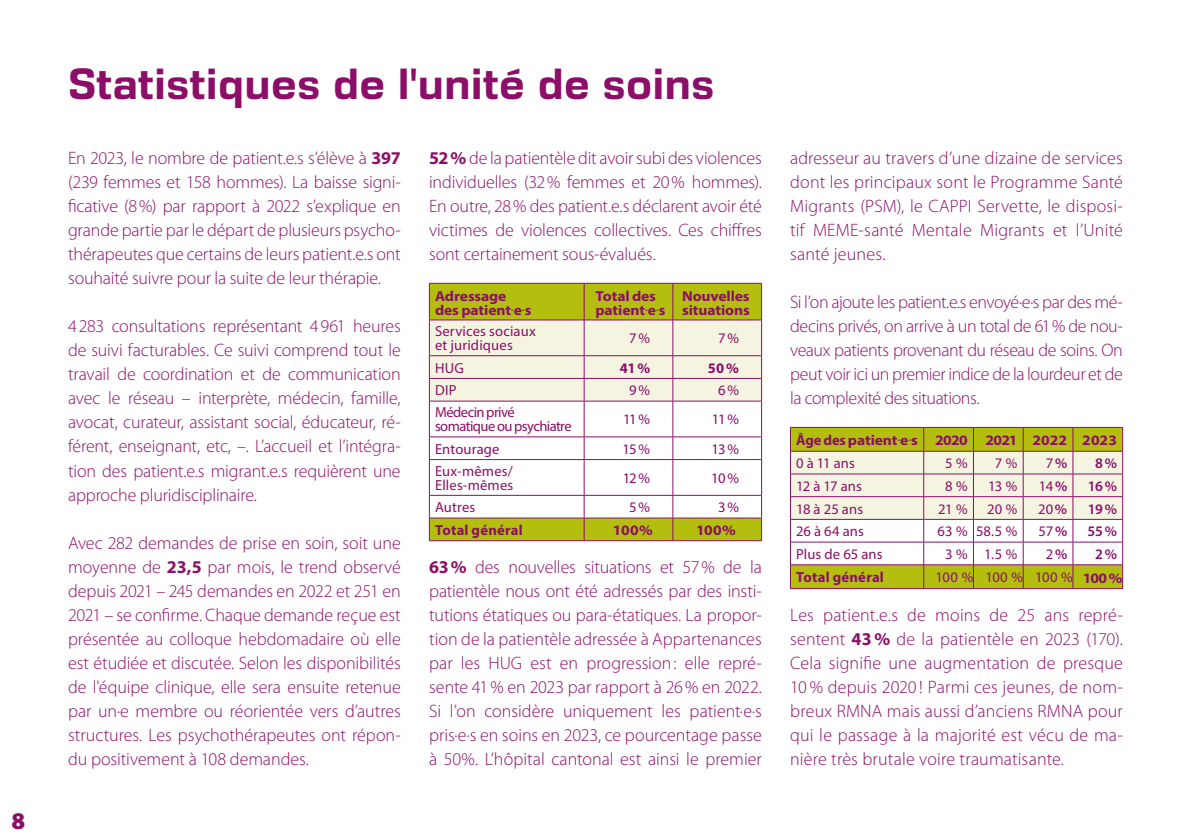
<style>
.page{position:relative;width:1191px;height:840px;background:#fff}
.page>*{position:absolute;margin:0;border:0;box-sizing:border-box;transform-origin:0 0}
.t1{font:700 40px "DDT Rg";color:#8b0e68}
.t2{font:900 24px "Myriad Pro";color:#8b0e68}
.t3{font:300 18px/24px "Myriad Pro";letter-spacing:-.005em;color:#8b0e68;text-align:justify}
.t4{font:14.6px/14px "Myriad Pro";letter-spacing:.005em;color:#8b0e68}
.t5{font:14.6px/14px "Myriad Pro";letter-spacing:-.04em;color:#8b0e68}
.t6{font:700 14.6px "Myriad Pro";letter-spacing:.015em;color:#8b0e68}
.t7{font:600 14.6px "Myriad Pro";color:#8b0e68}
.t8{font:700 14.4px/14px "Myriad Pro";letter-spacing:-.01em;color:#8b0e68;scale:1.08 1}
.s1{font-weight:700}
.s2{font-family:"Hypatia Sans Pro"}
.s3{font-size:14.6px}
.s4{font-weight:600}
.s5{font-weight:700;font-size:14.4px}
</style>
<div class="page">
<svg style="left:430px;top:284px;width:331px;height:256px"></svg>
<hr style="left:429px;top:540px;width:155px;height:1px;background:#8b0e68">
<hr style="left:584px;top:540px;width:89px;height:1px;background:#8b0e68">
<hr style="left:673px;top:540px;width:89px;height:1px;background:#8b0e68">
<hr style="left:429px;top:283px;width:155px;height:1px;background:#8b0e68">
<hr style="left:429px;top:283px;width:1px;height:36px;background:#8b0e68">
<hr style="left:584px;top:283px;width:89px;height:1px;background:#8b0e68">
<hr style="left:584px;top:283px;width:1px;height:36px;background:#8b0e68">
<hr style="left:673px;top:283px;width:89px;height:1px;background:#8b0e68">
<hr style="left:672px;top:283px;width:1px;height:36px;background:#8b0e68">
<hr style="left:761px;top:283px;width:1px;height:36px;background:#8b0e68">
<hr style="left:429px;top:319px;width:155px;height:1px;background:#8b0e68">
<hr style="left:584px;top:319px;width:89px;height:1px;background:#8b0e68">
<hr style="left:673px;top:319px;width:89px;height:1px;background:#8b0e68">
<svg style="left:429px;top:320px;width:333px;height:80px;background:#efe9db"></svg>
<hr style="left:429px;top:400px;width:155px;height:1px;background:#8b0e68">
<hr style="left:429px;top:401px;width:1px;height:35px;background:#8b0e68">
<hr style="left:584px;top:400px;width:89px;height:1px;background:#8b0e68">
<hr style="left:584px;top:401px;width:1px;height:35px;background:#8b0e68">
<hr style="left:673px;top:400px;width:89px;height:1px;background:#8b0e68">
<hr style="left:672px;top:401px;width:1px;height:35px;background:#8b0e68">
<hr style="left:761px;top:401px;width:1px;height:35px;background:#8b0e68">
<hr style="left:429px;top:436px;width:155px;height:1px;background:#8b0e68">
<svg style="left:429px;top:437px;width:1px;height:22px"></svg>
<hr style="left:584px;top:436px;width:89px;height:1px;background:#8b0e68">
<svg style="left:584px;top:437px;width:1px;height:22px"></svg>
<hr style="left:673px;top:436px;width:89px;height:1px;background:#8b0e68">
<svg style="left:672px;top:437px;width:1px;height:22px"></svg>
<svg style="left:761px;top:437px;width:1px;height:22px"></svg>
<hr style="left:429px;top:459px;width:155px;height:1px;background:#8b0e68">
<hr style="left:429px;top:459px;width:1px;height:36px;background:#8b0e68">
<hr style="left:584px;top:459px;width:89px;height:1px;background:#8b0e68">
<hr style="left:584px;top:459px;width:1px;height:36px;background:#8b0e68">
<hr style="left:673px;top:459px;width:89px;height:1px;background:#8b0e68">
<hr style="left:672px;top:459px;width:1px;height:36px;background:#8b0e68">
<hr style="left:761px;top:459px;width:1px;height:36px;background:#8b0e68">
<hr style="left:429px;top:494px;width:155px;height:1px;background:#8b0e68">
<svg style="left:429px;top:495px;width:1px;height:45px"></svg>
<hr style="left:584px;top:494px;width:89px;height:1px;background:#8b0e68">
<svg style="left:584px;top:495px;width:1px;height:45px"></svg>
<hr style="left:673px;top:494px;width:89px;height:1px;background:#8b0e68">
<svg style="left:672px;top:495px;width:1px;height:45px"></svg>
<svg style="left:761px;top:495px;width:1px;height:45px"></svg>
<hr style="left:429px;top:517px;width:155px;height:1px;background:#8b0e68">
<hr style="left:584px;top:517px;width:89px;height:1px;background:#8b0e68">
<hr style="left:673px;top:517px;width:89px;height:1px;background:#8b0e68">
<svg style="left:790px;top:427px;width:333px;height:161px"></svg>
<hr style="left:790px;top:588px;width:133px;height:1px;background:#8b0e68">
<hr style="left:923px;top:588px;width:50px;height:1px;background:#8b0e68">
<hr style="left:973px;top:588px;width:50px;height:1px;background:#8b0e68">
<hr style="left:1023px;top:588px;width:50px;height:1px;background:#8b0e68">
<hr style="left:1073px;top:588px;width:50px;height:1px;background:#8b0e68">
<h2 class="t2" style="left:11px;top:804px;width:15px">8</h2>
<h1 class="t1" style="left:68px;top:59px;width:648px">Statistiques de l'unité de soins</h1>
<p class="t3" style="left:68px;top:146px;width:334px">En 2023, le nombre de patient.e.s s’élève à <span class="s1">397 </span>(239 femmes et 158 hommes). La baisse signi&shy;ficative (8%) par rapport à 2022 s’explique en grande partie par le départ de plusieurs psycho&shy;thérapeutes que certains de leurs patient.e.s ont souhaité suivre pour la suite de leur thérapie.</p>
<p class="t3" style="left:68px;top:314px;width:334px">4283 consultations représentant 4961 heures de suivi facturables. Ce suivi comprend tout le travail de coordination et de communication avec le réseau – interprète, médecin, famille, avocat, curateur, assistant social, éducateur, ré&shy;férent, enseignant, etc, –. L’accueil et l’intégra&shy;tion des patient.e.s migrant.e.s requièrent une approche pluridisciplinaire.</p>
<p class="t3" style="left:68px;top:530px;width:334px">Avec 282 demandes de prise en soin, soit une moyenne de <span class="s1">23,5</span> par mois, le trend observé depuis 2021 – 245 demandes en 2022 et 251 en 2021 – se confirme. Chaque demande reçue est présentée au colloque hebdomadaire où elle est étudiée et discutée. Selon les disponibilités de l'équipe clinique, elle sera ensuite retenue par un·e membre ou réorientée vers d’autres structures. Les psychothérapeutes ont répon&shy;du positivement à 108 demandes.</p>
<p class="t3" style="left:429px;top:146px;width:334px"><span class="s1">52%</span> de la patientèle dit avoir subi des violences individuelles (32% femmes et 20% hommes).<br>En outre, 28% des patient.e.s déclarent avoir été victimes de violences collectives. Ces chiffres sont certainement sous-évalués.</p>
<p class="t8" style="left:435px;top:288px;width:91px">Adressage des patient<span class="s2">.</span>e<span class="s2">.</span>s</p>
<p class="t8" style="left:595px;top:288px;width:66px">Total des patient<span class="s2">.</span>e<span class="s2">.</span>s</p>
<p class="t8" style="left:682px;top:288px;width:64px">Nouvelles situations</p>
<p class="t4" style="left:435px;top:324px;width:102px">Services sociaux et juridiques</p>
<p class="t4" style="left:629px;top:331px;width:22px">7%</p>
<p class="t4" style="left:718px;top:331px;width:22px">7%</p>
<p class="t4" style="left:435px;top:360px;width:30px">HUG</p>
<p class="t6" style="left:620px;top:358px;width:32px">41%</p>
<p class="t6" style="left:708px;top:358px;width:33px">50%</p>
<p class="t4" style="left:435px;top:383px;width:23px">DIP</p>
<p class="t4" style="left:629px;top:383px;width:22px">9%</p>
<p class="t4" style="left:718px;top:383px;width:22px">6%</p>
<p class="t5" style="left:435px;top:405px;width:138px">Médecin privé somatique ou psychiatre</p>
<p class="t4" style="left:623px;top:412px;width:29px">11%</p>
<p class="t4" style="left:712px;top:412px;width:29px">11%</p>
<p class="t4" style="left:435px;top:441px;width:66px">Entourage</p>
<p class="t4" style="left:622px;top:441px;width:29px">15%</p>
<p class="t4" style="left:711px;top:441px;width:29px">13%</p>
<p class="t4" style="left:435px;top:463px;width:80px">Eux-mêmes/<br>Elles-mêmes</p>
<p class="t4" style="left:622px;top:470px;width:29px">12%</p>
<p class="t4" style="left:711px;top:470px;width:29px">10%</p>
<p class="t4" style="left:435px;top:499px;width:42px">Autres</p>
<p class="t4" style="left:629px;top:499px;width:22px">5%</p>
<p class="t4" style="left:718px;top:499px;width:22px">3%</p>
<p class="t6" style="left:435px;top:520px;width:89px">Total général</p>
<p class="t8" style="left:613px;top:522px;width:38px">100%</p>
<p class="t8" style="left:696px;top:522px;width:38px">100%</p>
<p class="t3" style="left:429px;top:554px;width:334px"><span class="s1">63%</span> des nouvelles situations et 57% de la patientèle nous ont été adressés par des insti&shy;tutions étatiques ou para-étatiques. La propor&shy;tion de la patientèle adressée à Appartenances par les HUG est en progression: elle repré&shy;sente 41% en 2023 par rapport à 26% en 2022.<br>Si l’on considère uniquement les patient·e·s pris·e·s en soins en 2023, ce pourcentage passe à 50%. L’hôpital cantonal est ainsi le premier</p>
<p class="t3" style="left:790px;top:146px;width:334px">adresseur au travers d’une dizaine de services dont les principaux sont le Programme Santé Migrants (PSM), le CAPPI Servette, le disposi&shy;tif MEME-santé Mentale Migrants et l’Unité santé jeunes.</p>
<p class="t3" style="left:790px;top:290px;width:334px">Si l’on ajoute les patient.e.s envoyé·e·s par des mé&shy;decins privés, on arrive à un total de 61% de nou&shy;veaux patients provenant du réseau de soins. On peut voir ici un premier indice de la lourdeur et de la complexité des situations.</p>
<p class="t8" style="left:796px;top:433px;width:298px"><span class="s3">Âge des</span> patient<span class="s2">.</span>e<span class="s2">.</span>s 2020 2021 2022 2023</p>
<p class="t4" style="left:796px;top:455px;width:60px">0 à 11 ans</p>
<p class="t4" style="left:945px;top:455px;width:24px">5 %</p>
<p class="t4" style="left:994px;top:455px;width:24px">7 %</p>
<p class="t4" style="left:1045px;top:455px;width:23px">7<span class="s4">%</span></p>
<p class="t7" style="left:1095px;top:453px;width:23px">8%</p>
<p class="t4" style="left:796px;top:478px;width:67px">12 à 17 ans</p>
<p class="t4" style="left:945px;top:478px;width:24px">8 %</p>
<p class="t4" style="left:988px;top:478px;width:31px">13 %</p>
<p class="t4" style="left:1038px;top:478px;width:30px">14<span class="s4">%</span></p>
<p class="t7" style="left:1087px;top:476px;width:31px">16%</p>
<p class="t4" style="left:796px;top:501px;width:68px">18 à 25 ans</p>
<p class="t4" style="left:938px;top:501px;width:31px">21 %</p>
<p class="t4" style="left:987px;top:501px;width:32px">20 %</p>
<p class="t4" style="left:1038px;top:501px;width:31px">20<span class="s4">%</span></p>
<p class="t7" style="left:1087px;top:499px;width:31px">19%</p>
<p class="t4" style="left:796px;top:523px;width:69px">26 à 64 ans</p>
<p class="t4" style="left:937px;top:523px;width:81px">63 % 58.5 %</p>
<p class="t4" style="left:1038px;top:523px;width:30px">57<span class="s4">%</span></p>
<p class="t7" style="left:1087px;top:521px;width:31px">55%</p>
<p class="t4" style="left:796px;top:546px;width:88px">Plus de 65 ans</p>
<p class="t4" style="left:945px;top:546px;width:74px">3 % 1.5 %</p>
<p class="t4" style="left:1045px;top:546px;width:23px">2<span class="s4">%</span></p>
<p class="t7" style="left:1095px;top:544px;width:23px">2%</p>
<p class="t6" style="left:796px;top:567px;width:89px">Total général</p>
<p class="t4" style="left:935px;top:569px;width:188px">100 % 100 % 100 % <span class="s5">100 %</span></p>
<p class="t3" style="left:790px;top:602px;width:334px">Les patient.e.s de moins de 25 ans repré&shy;sentent <span class="s1">43%</span> de la patientèle en 2023 (170).<br>Cela signifie une augmentation de presque 10% depuis 2020 ! Parmi ces jeunes, de nom&shy;breux RMNA mais aussi d’anciens RMNA pour qui le passage à la majorité est vécu de ma&shy;nière très brutale voire traumatisante.</p>
</div>
